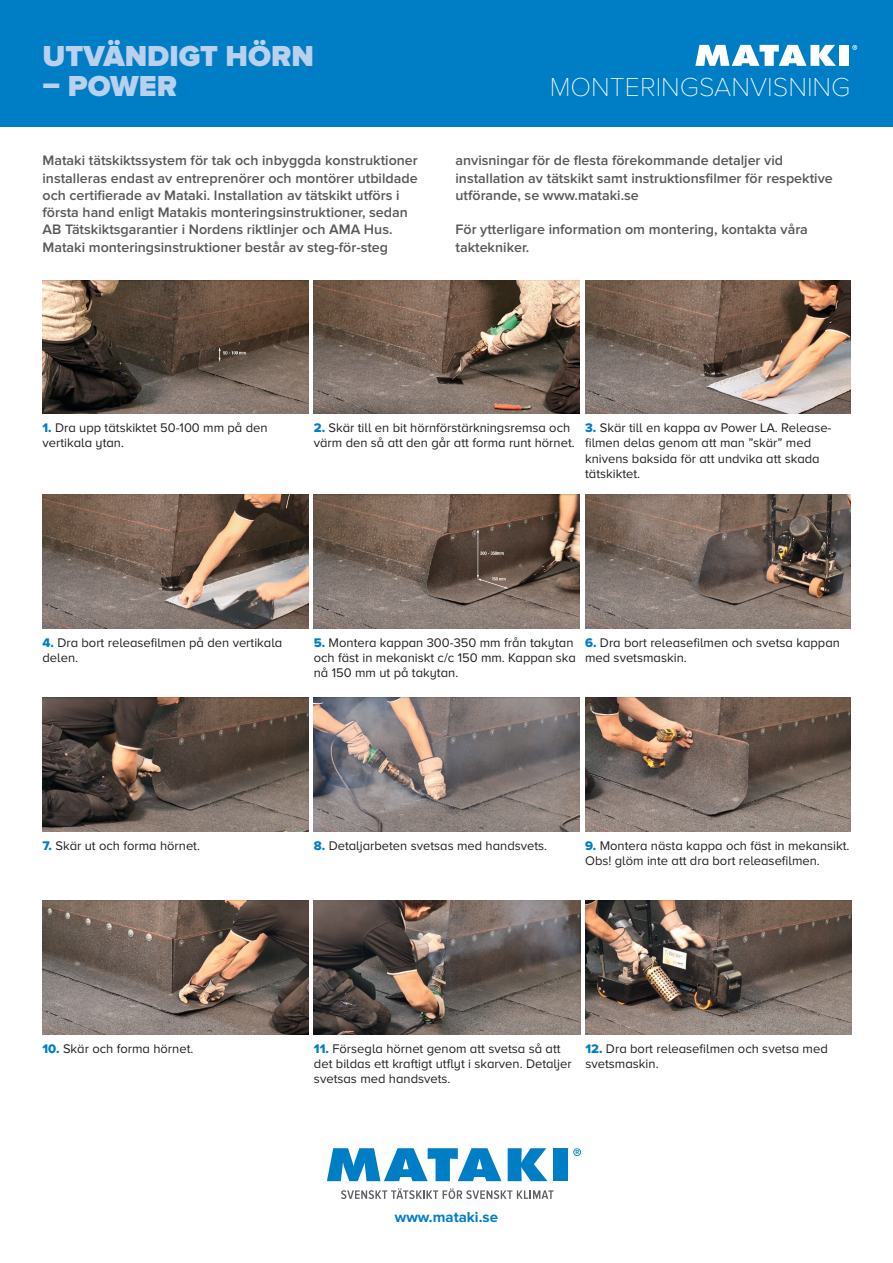
<style>
.page{position:relative;width:893px;height:1263px;background:#fff}
.page>*{position:absolute;margin:0;border:0;box-sizing:border-box;transform-origin:0 0}
.t1{font:900 30px "Proxima Nova";color:#b9d1ec}
.t2{font:100 27px "Proxima Nova T";color:#fff}
.t3{font:700 15px "Proxima Nova";color:#007ec5}
.t4{font:600 14.25px/17.2px "Proxima Nova";color:#57585a}
.t5{font:12.9px/15.1px "Proxima Nova A";color:#231f20}
.s1{font-family:"Proxima Nova Extrabld";color:#007ec5}
</style>
<div class="page">
<div style="left:0;top:0;width:893px;height:126px;background:#007ec5"></div>
<svg style="left:327px;top:1148px;width:174px;height:33px"></svg>
<svg style="left:508px;top:1148px;width:40px;height:33px"></svg>
<div style="left:554px;top:1148px;width:14px;height:33px;background:#007ec5"></div>
<svg style="left:573px;top:1148px;width:8px;height:8px"></svg>
<svg style="left:341px;top:1188px;width:212px;height:11px"></svg>
<svg style="left:695px;top:45px;width:141px;height:21px"></svg>
<div style="left:840px;top:45px;width:9px;height:21px;background:#fff"></div>
<svg style="left:852px;top:45px;width:5px;height:5px"></svg>
<img style="left:43px;top:280px;width:265px;height:134px">
<img style="left:43px;top:494px;width:265px;height:134px">
<img style="left:43px;top:698px;width:265px;height:134px">
<img style="left:314px;top:280px;width:266px;height:134px">
<img style="left:314px;top:494px;width:266px;height:134px">
<img style="left:314px;top:698px;width:266px;height:134px">
<img style="left:585px;top:280px;width:265px;height:134px">
<img style="left:585px;top:494px;width:265px;height:134px">
<img style="left:585px;top:698px;width:265px;height:134px">
<img style="left:43px;top:900px;width:266px;height:134px">
<img style="left:314px;top:900px;width:266px;height:134px">
<img style="left:585px;top:900px;width:266px;height:134px">
<h1 class="t1" style="left:43px;top:39px;width:273px">UTVÄNDIGT HÖRN</h1>
<h1 class="t1" style="left:43px;top:69px;width:136px">– POWER</h1>
<h2 class="t2" style="left:550px;top:72px;width:302px">MONTERINGSANVISNING</h2>
<p class="t4" style="left:43px;top:152px;width:377px">Mataki tätskiktssystem för tak och inbyggda konstruktioner installeras endast av entreprenörer och montörer utbildade och certifierade av Mataki. Installation av tätskikt utförs i första hand enligt Matakis monteringsinstruktioner, sedan AB Tätskiktsgarantier i Nordens riktlinjer och AMA Hus.<br>Mataki monteringsinstruktioner består av steg-för-steg</p>
<p class="t4" style="left:455px;top:152px;width:379px">anvisningar för de flesta förekommande detaljer vid installation av tätskikt samt instruktionsfilmer för respektive utförande, se www.mataki.se</p>
<p class="t4" style="left:455px;top:221px;width:354px">För ytterligare information om montering, kontakta våra taktekniker.</p>
<p class="t5" style="left:43px;top:420px;width:227px"><span class="s1">1.</span> Dra upp tätskiktet 50-100 mm på den vertikala ytan.</p>
<p class="t5" style="left:314px;top:420px;width:262px"><span class="s1">2.</span> Skär till en bit hörnförstärkningsremsa och värm den så att den går att forma runt hörnet.</p>
<p class="t5" style="left:585px;top:420px;width:247px"><span class="s1">3.</span> Skär till en kappa av Power LA. Release&shy;filmen delas genom att man ”skär” med knivens baksida för att undvika att skada tätskiktet.</p>
<p class="t5" style="left:43px;top:634px;width:241px"><span class="s1">4.</span> Dra bort releasefilmen på den vertikala delen.</p>
<p class="t5" style="left:314px;top:634px;width:264px"><span class="s1">5.</span> Montera kappan 300-350 mm från takytan och fäst in mekaniskt c/c 150 mm. Kappan ska nå 150 mm ut på takytan.</p>
<p class="t5" style="left:585px;top:634px;width:256px"><span class="s1">6.</span> Dra bort releasefilmen och svetsa kappan med svetsmaskin.</p>
<p class="t5" style="left:43px;top:838px;width:159px"><span class="s1">7.</span> Skär ut och forma hörnet.</p>
<p class="t5" style="left:314px;top:838px;width:235px"><span class="s1">8.</span> Detaljarbeten svetsas med handsvets.</p>
<p class="t5" style="left:585px;top:838px;width:266px"><span class="s1">9.</span> Montera nästa kappa och fäst in mekansikt.<br>Obs! glöm inte att dra bort releasefilmen.</p>
<p class="t5" style="left:43px;top:1041px;width:152px"><span class="s1">10.</span> Skär och forma hörnet.</p>
<p class="t5" style="left:314px;top:1041px;width:259px"><span class="s1">11.</span> Försegla hörnet genom att svetsa så att det bildas ett kraftigt utflyt i skarven. Detaljer svetsas med handsvets.</p>
<p class="t5" style="left:585px;top:1041px;width:244px"><span class="s1">12.</span> Dra bort releasefilmen och svetsa med svetsmaskin.</p>
<p class="t3" style="left:395px;top:1208px;width:105px">www.mataki.se</p>
</div>
